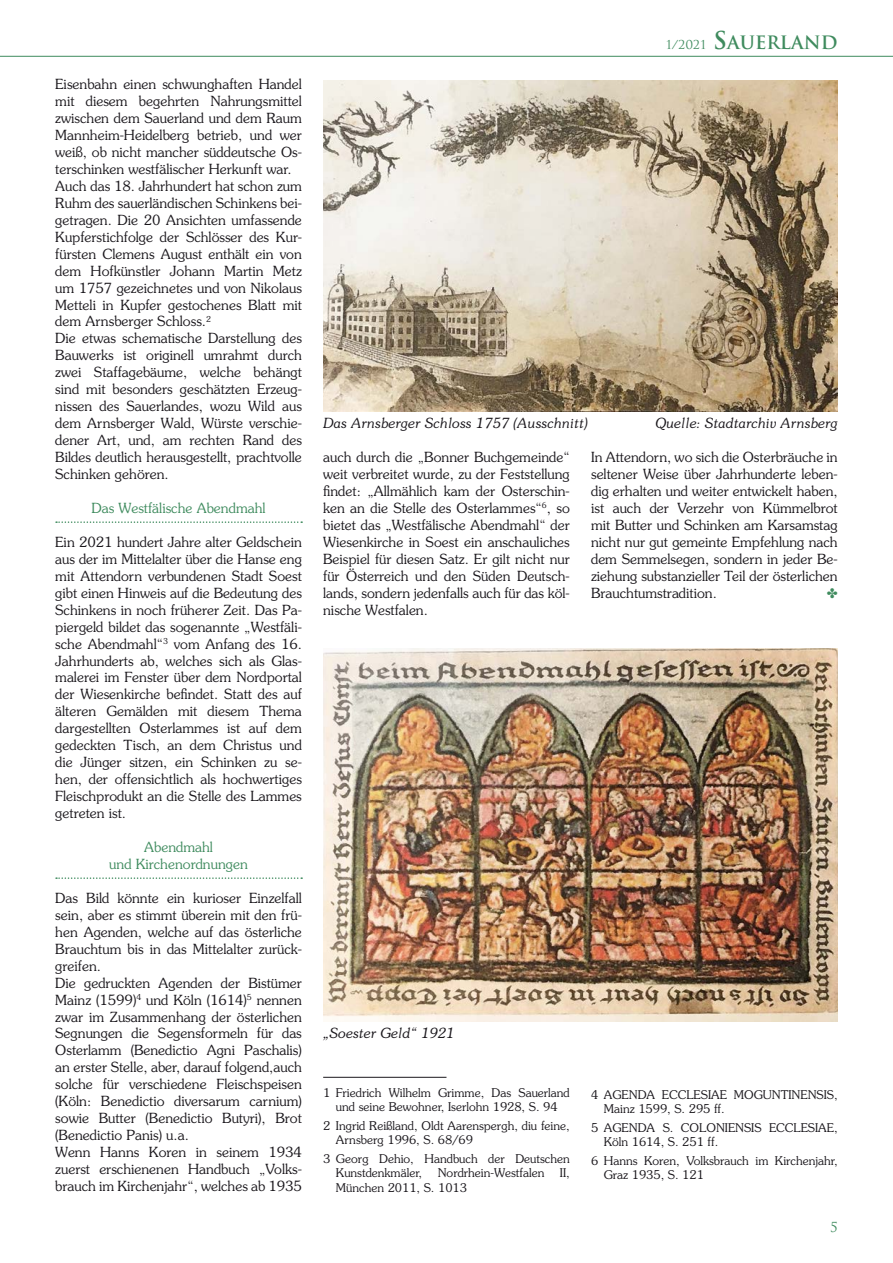
<style>
.page{position:relative;width:893px;height:1263px;background:#fff}
.page>*{position:absolute;margin:0;border:0;box-sizing:border-box;transform-origin:0 0}
.t1{font:700 18px "Trajan";color:#3f8b5e}
.t2{font:300 13.95px/17px "Souvenir";color:#1a171c;text-align:justify}
.t3{font:italic 300 13.95px "Souvenir";color:#1a171c}
.t4{font:300 13.95px/17px "Souvenir";color:#3f8b5e;text-align:center}
.t5{font:13.5px "Trajan";color:#3f8b5e}
.t6{font:300 12px/14.4px "Souvenir";color:#1a171c}
.s1{font-weight:400;font-size:12px}
.s2{font-size:24px}
</style>
<div class="page">
<hr style="left:0;top:56px;width:893px;height:1px;background:#3f8b5e">
<svg style="left:56px;top:521px;width:246px;height:2px"></svg>
<svg style="left:56px;top:877px;width:246px;height:2px"></svg>
<hr style="left:323px;top:1077px;width:123px;height:1px;background:#1a171c">
<img style="left:323px;top:648px;width:515px;height:373px">
<img style="left:323px;top:81px;width:515px;height:330px">
<p class="t2" style="left:55px;top:76px;width:248px;text-align:left">Eisenbahn einen schwunghaften Handel mit diesem begehrten Nahrungsmittel zwischen dem Sauerland und dem Raum Mannheim-Heidelberg betrieb, und wer weiß, ob nicht mancher süddeutsche Os&shy;terschinken westfälischer Herkunft war.<br>Auch das 18. Jahrhundert hat schon zum Ruhm des sauerländischen Schinkens bei&shy;getragen. Die 20 Ansichten umfassende Kupferstichfolge der Schlösser des Kur&shy;fürsten Clemens August enthält ein von dem Hofkünstler Johann Martin Metz um 1757 gezeichnetes und von Nikolaus Metteli in Kupfer gestochenes Blatt mit dem Arnsberger Schloss.<sup>2<br></sup>Die etwas schematische Darstellung des Bauwerks ist originell umrahmt durch zwei Staffagebäume, welche behängt sind mit besonders geschätzten Erzeug&shy;nissen des Sauerlandes, wozu Wild aus dem Arnsberger Wald, Würste verschie&shy;dener Art, und, am rechten Rand des Bildes deutlich herausgestellt, prachtvolle Schinken gehören.</p>
<p class="t4" style="left:92px;top:499px;width:175px">Das Westfälische Abendmahl</p>
<p class="t2" style="left:55px;top:533px;width:248px">Ein 2021 hundert Jahre alter Geldschein aus der im Mittelalter über die Hanse eng mit Attendorn verbundenen Stadt Soest gibt einen Hinweis auf die Bedeutung des Schinkens in noch früherer Zeit. Das Pa&shy;piergeld bildet das sogenannte „Westfäli&shy;sche Abendmahl“<sup>3</sup> vom Anfang des 16.<br>Jahrhunderts ab, welches sich als Glas&shy;malerei im Fenster über dem Nordportal der Wiesenkirche befindet. Statt des auf älteren Gemälden mit diesem Thema dargestellten Osterlammes ist auf dem gedeckten Tisch, an dem Christus und die Jünger sitzen, ein Schinken zu se&shy;hen, der offensichtlich als hochwertiges Fleischprodukt an die Stelle des Lammes getreten ist.</p>
<p class="t4" style="left:109px;top:838px;width:140px">Abendmahl<br>und Kirchenordnungen</p>
<p class="t2" style="left:55px;top:889px;width:248px;text-align:left">Das Bild könnte ein kurioser Einzelfall sein, aber es stimmt überein mit den frü&shy;hen Agenden, welche auf das österliche Brauchtum bis in das Mittelalter zurück&shy;greifen.<br>Die gedruckten Agenden der Bistümer Mainz (1599)<sup>4</sup> und Köln (1614)<sup>5</sup> nennen zwar im Zusammenhang der österlichen Segnungen die Segensformeln für das Osterlamm (Benedictio Agni Paschalis) an erster Stelle, aber, darauf folgend,auch solche für verschiedene Fleischspeisen (Köln: Benedictio diversarum carnium) sowie Butter (Benedictio Butyri), Brot (Benedictio Panis) u.a.<br>Wenn Hanns Koren in seinem 1934 zuerst erschienenen Handbuch „Volks&shy;brauch im Kirchenjahr“, welches ab 1935</p>
<p class="t1" style="left:666px;top:32px;width:173px"><span class="s1">1/2021</span> <span class="s2">S</span>AUERLAND</p>
<p class="t3" style="left:323px;top:415px;width:266px">Das Arnsberger Schloss 1757 (Ausschnitt)</p>
<p class="t3" style="left:655px;top:415px;width:184px">Quelle: Stadtarchiv Arnsberg</p>
<p class="t2" style="left:591px;top:449px;width:248px">In Attendorn, wo sich die Osterbräuche in seltener Weise über Jahrhunderte leben&shy;dig erhalten und weiter entwickelt haben, ist auch der Verzehr von Kümmelbrot mit Butter und Schinken am Karsamstag nicht nur gut gemeinte Empfehlung nach dem Semmelsegen, sondern in jeder Be&shy;ziehung substanzieller Teil der österlichen Brauchtumstradition.</p>
<p class="t2" style="left:323px;top:449px;width:248px">auch durch die „Bonner Buchgemeinde“ weit verbreitet wurde, zu der Feststellung findet: „Allmählich kam der Osterschin&shy;ken an die Stelle des Osterlammes“<sup>6</sup>, so bietet das „Westfälische Abendmahl“ der Wiesenkirche in Soest ein anschauliches Beispiel für diesen Satz. Er gilt nicht nur für Österreich und den Süden Deutsch&shy;lands, sondern jedenfalls auch für das köl&shy;nische Westfalen.</p>
<p class="t3" style="left:323px;top:1025px;width:133px">„Soester Geld“ 1921</p>
<p class="t6" style="left:323px;top:1085px;width:248px;text-align:center">1 Friedrich Wilhelm Grimme, Das Sauerland und seine Bewohner, Iserlohn 1928, S. 94</p>
<p class="t6" style="left:336px;top:1118px;width:235px;text-indent:-13px">2 Ingrid Reißland, Oldt Aarenspergh, diu feine,<br>Arnsberg 1996, S. 68/69</p>
<p class="t6" style="left:336px;top:1151px;width:235px;text-indent:-13px">3 Georg Dehio, Handbuch der Deutschen<br>Kunstdenkmäler,</p>
<p class="t6" style="left:438px;top:1166px;width:108px">Nordrhein-Westfalen</p>
<p class="t6" style="left:560px;top:1166px;width:11px">II,</p>
<p class="t6" style="left:336px;top:1180px;width:133px">München 2011, S. 1013</p>
<p class="t6" style="left:604px;top:1087px;width:235px;text-indent:-13px">4 AGENDA ECCLESIAE MOGUNTINENSIS,<br>Mainz 1599, S. 295 ff.</p>
<p class="t6" style="left:604px;top:1120px;width:235px;text-indent:-13px">5 AGENDA S. COLONIENSIS ECCLESIAE,<br>Köln 1614, S. 251 ff.</p>
<p class="t6" style="left:604px;top:1153px;width:235px;text-indent:-13px">6 Hanns Koren, Volksbrauch im Kirchenjahr,<br>Graz 1935, S. 121</p>
<p class="t5" style="left:830px;top:1219px;width:9px">5</p>
</div>
